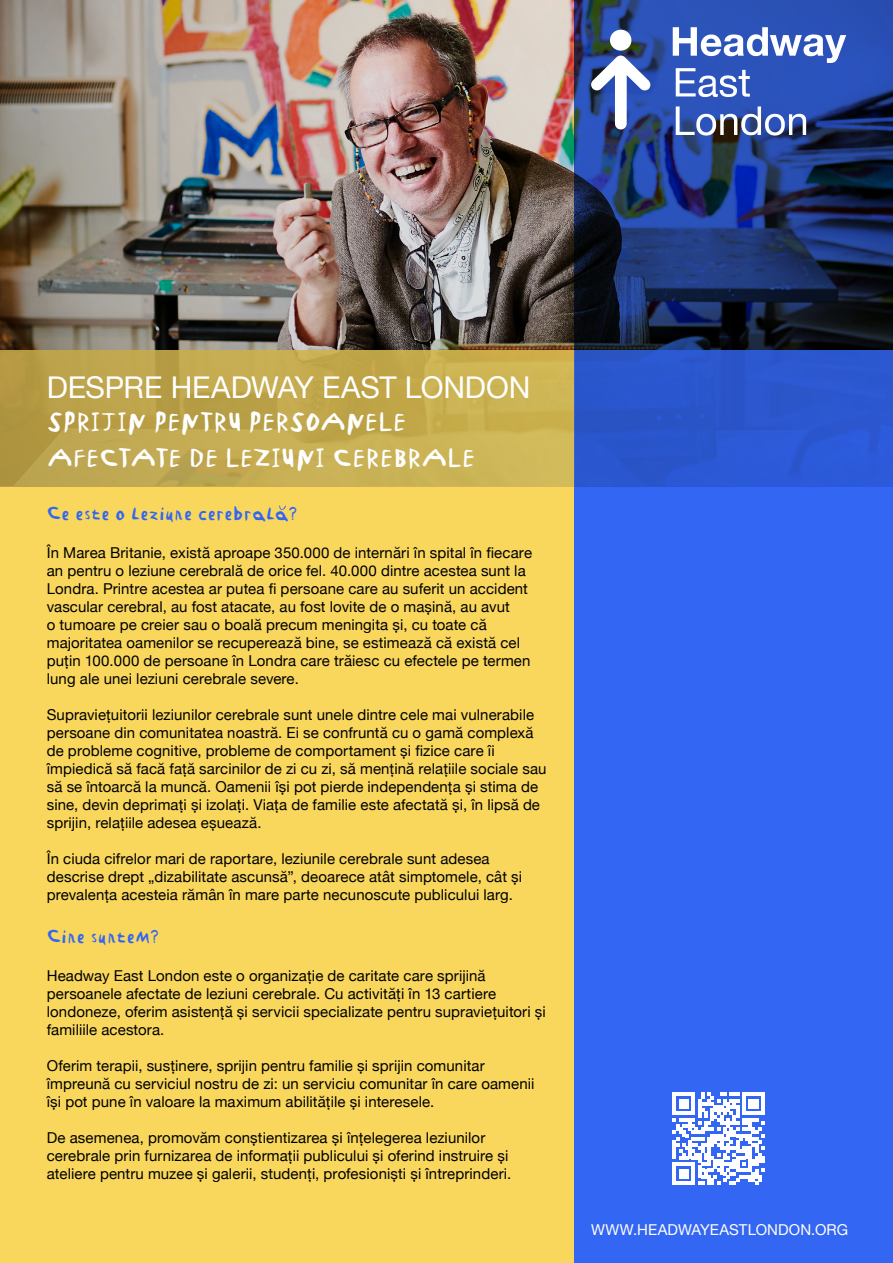
<style>
.page{position:relative;width:893px;height:1263px;background:#fff}
.page>*{position:absolute;margin:0;border:0;box-sizing:border-box;transform-origin:0 0}
.t1{font:30px/36px "Headwayfont";letter-spacing:-.005em;color:#fff}
.t2{font:30px "Helvetica Neue";letter-spacing:-.005em;color:#fff}
.t3{font:22.5px "Headwayfont";letter-spacing:.01em;color:#3366f2}
.t4{font:15px/18px "Helvetica Neue";letter-spacing:.005em;color:#000}
.t5{font:15px "Helvetica Neue";letter-spacing:.005em;color:#fff}
</style>
<div class="page">
<div style="left:0;top:487px;width:893px;height:776px;background:#f9d75d"></div>
<div style="left:574px;top:487px;width:319px;height:776px;background:#3366f2"></div>
<svg style="left:673px;top:1093px;width:91px;height:91px"></svg>
<img style="left:0;top:0;width:893px;height:487px">
<svg style="left:673px;top:27px;width:173px;height:70px"></svg>
<svg style="left:676px;top:106px;width:130px;height:30px"></svg>
<svg style="left:590px;top:55px;width:61px;height:74px"></svg>
<div style="left:610px;top:30px;width:21px;height:21px;background:#fff;border-radius:50%"></div>
<svg style="left:279px;top:505px;width:7px;height:5px"></svg>
<h1 class="t2" style="left:47px;top:366px;width:485px">DESPRE HEADWAY EAST LONDON</h1>
<h1 class="t1" style="left:47px;top:407px;width:430px">SPRIJIN PENTRU PERSOANELE<br>AFECTATE DE LEZIUNI CEREBRALE</h1>
<h2 class="t3" style="left:47px;top:505px;width:252px">Ce este o leziune cerebrala?</h2>
<p class="t4" style="left:47px;top:544px;width:487px">În Marea Britanie, există aproape 350.000 de internări în spital în fiecare an pentru o leziune cerebrală de orice fel. 40.000 dintre acestea sunt la Londra. Printre acestea ar putea fi persoane care au suferit un accident vascular cerebral, au fost atacate, au fost lovite de o mașină, au avut<br>o tumoare pe creier sau o boală precum meningita și, cu toate că majoritatea oamenilor se recuperează bine, se estimează că există cel puțin 100.000 de persoane în Londra care trăiesc cu efectele pe termen lung ale unei leziuni cerebrale severe.</p>
<p class="t4" style="left:47px;top:706px;width:501px">Supraviețuitorii leziunilor cerebrale sunt unele dintre cele mai vulnerabile persoane din comunitatea noastră. Ei se confruntă cu o gamă complexă de probleme cognitive, probleme de comportament și fizice care îi împiedică să facă față sarcinilor de zi cu zi, să mențină relațiile sociale sau să se întoarcă la muncă. Oamenii își pot pierde independența și stima de sine, devin deprimați și izolați. Viața de familie este afectată și, în lipsă de sprijin, relațiile adesea eșuează.</p>
<p class="t4" style="left:47px;top:850px;width:477px">În ciuda cifrelor mari de raportare, leziunile cerebrale sunt adesea descrise drept „dizabilitate ascunsă”, deoarece atât simptomele, cât și prevalența acesteia rămân în mare parte necunoscute publicului larg.</p>
<h2 class="t3" style="left:47px;top:928px;width:114px">Cine suntem?</h2>
<p class="t4" style="left:47px;top:967px;width:501px">Headway East London este o organizație de caritate care sprijină persoanele afectate de leziuni cerebrale. Cu activități în 13 cartiere londoneze, oferim asistență și servicii specializate pentru supraviețuitori și familiile acestora.</p>
<p class="t4" style="left:47px;top:1057px;width:489px">Oferim terapii, susținere, sprijin pentru familie și sprijin comunitar împreună cu serviciul nostru de zi: un serviciu comunitar în care oamenii își pot pune în valoare la maximum abilitățile și interesele.</p>
<p class="t4" style="left:47px;top:1129px;width:466px">De asemenea, promovăm conștientizarea și înțelegerea leziunilor cerebrale prin furnizarea de informații publicului și oferind instruire și ateliere pentru muzee și galerii, studenți, profesioniști și întreprinderi.</p>
<p class="t5" style="left:591px;top:1219px;width:259px">WWW.HEADWAYEASTLONDON.ORG</p>
</div>
